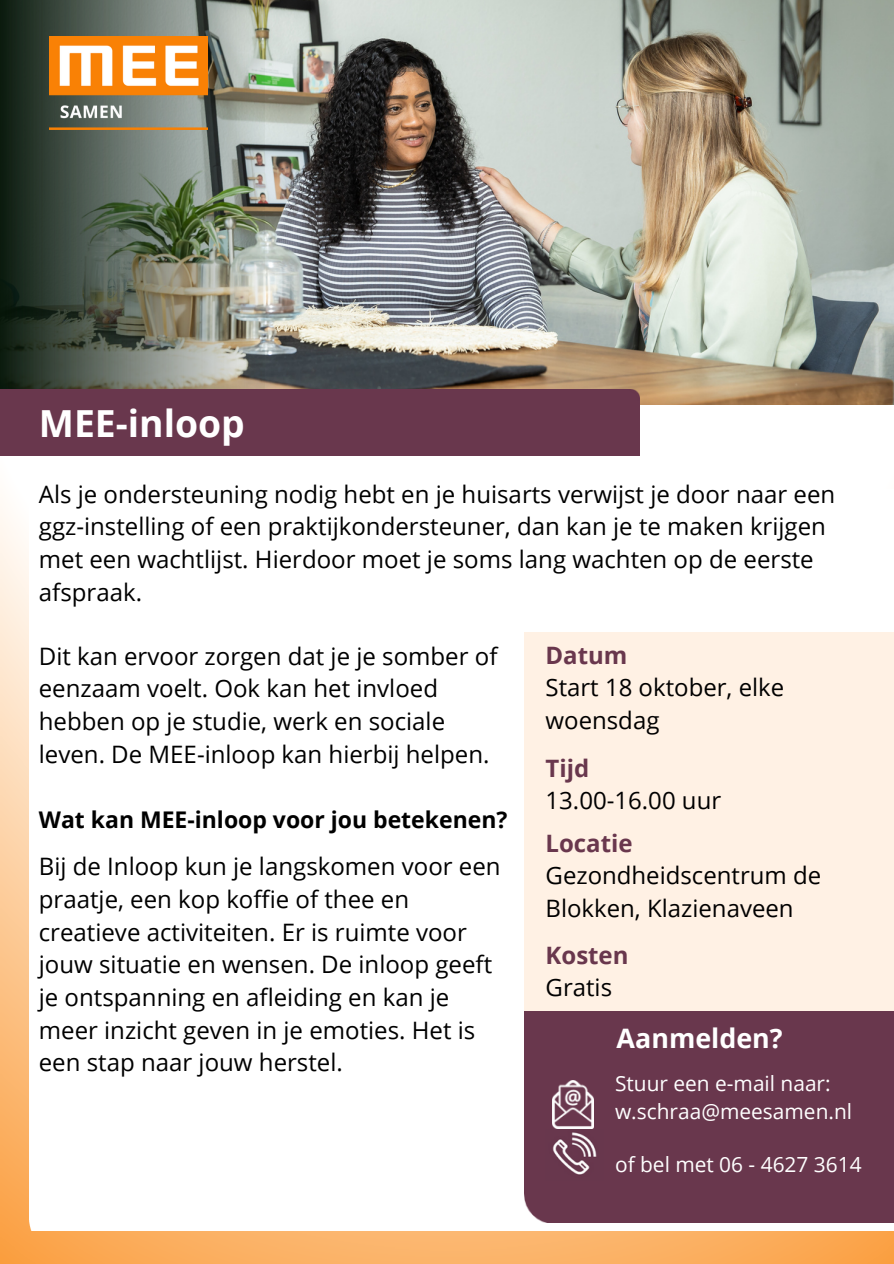
<style>
.page{position:relative;width:894px;height:1264px;background:#fff}
.page>*{position:absolute;margin:0;border:0;box-sizing:border-box;transform-origin:0 0}
.t1{font:700 37.35px "Open Sans";color:#fff}
.t2{font:700 26.85px "Open Sans";color:#fff}
.t3{font:24px/32.7px "Open Sans";color:#000}
.t4{font:700 24px "Open Sans";color:#69374d}
.t5{font:700 22.95px "Open Sans";color:#000}
.t6{font:20.85px "Open Sans";color:#fff}
</style>
<div class="page">
<img style="left:265px;top:0;width:628px;height:406px">
<img style="left:0;top:0;width:265px;height:390px">
<img style="left:0;top:406px;width:893px;height:857px">
<div style="left:30px;top:489px;width:863px;height:669px;background:#fff"></div>
<img style="left:49px;top:36px;width:158px;height:94px">
<div style="left:0;top:390px;width:639px;height:65px;background:#69374d"></div>
<img style="left:30px;top:1158px;width:863px;height:72px">
<div style="left:524px;top:632px;width:369px;height:379px;background:#fff1e4"></div>
<div style="left:524px;top:1011px;width:369px;height:121px;background:#69374d"></div>
<div style="left:524px;top:1096px;width:369px;height:85px;background:#69374d"></div>
<img style="left:552px;top:1080px;width:41px;height:48px">
<img style="left:545px;top:1129px;width:58px;height:52px">
<div style="left:524px;top:1181px;width:369px;height:41px;background:#69374d"></div>
<p class="t1" style="left:39px;top:397px;width:207px">MEE-inloop</p>
<p class="t3" style="left:39px;top:477px;width:797px">Als je ondersteuning nodig hebt en je huisarts verwijst je door naar een ggz-instelling of een praktijkondersteuner, dan kan je te maken krijgen met een wachtlijst. Hierdoor moet je soms lang wachten op de eerste afspraak.</p>
<p class="t3" style="left:39px;top:639px;width:460px">Dit kan ervoor zorgen dat je je somber of eenzaam voelt. Ook kan het invloed hebben op je studie, werk en sociale leven. De MEE-inloop kan hierbij helpen.</p>
<p class="t5" style="left:39px;top:803px;width:470px">Wat kan MEE-inloop voor jou betekenen?</p>
<p class="t3" style="left:39px;top:849px;width:463px">Bij de Inloop kun je langskomen voor een praatje, een kop koffie of thee en creatieve activiteiten. Er is ruimte voor jouw situatie en wensen. De inloop geeft je ontspanning en afleiding en kan je meer inzicht geven in je emoties. Het is een stap naar jouw herstel.</p>
<p class="t4" style="left:545px;top:638px;width:83px">Datum</p>
<p class="t3" style="left:545px;top:670px;width:240px">Start 18 oktober, elke woensdag</p>
<p class="t4" style="left:545px;top:751px;width:45px">Tijd</p>
<p class="t3" style="left:545px;top:782px;width:177px">13.00-16.00 uur</p>
<p class="t4" style="left:545px;top:826px;width:89px">Locatie</p>
<p class="t3" style="left:545px;top:858px;width:277px">Gezondheidscentrum de<br>Blokken, Klazienaveen</p>
<p class="t4" style="left:545px;top:938px;width:84px">Kosten</p>
<p class="t3" style="left:545px;top:970px;width:68px">Gratis</p>
<p class="t2" style="left:616px;top:1018px;width:167px">Aanmelden?</p>
<p class="t6" style="left:615px;top:1068px;width:217px">Stuur een e-mail naar:</p>
<p class="t6" style="left:615px;top:1097px;width:238px">w.schraa@meesamen.nl</p>
<p class="t6" style="left:615px;top:1149px;width:248px">of bel met 06 - 4627 3614</p>
</div>
